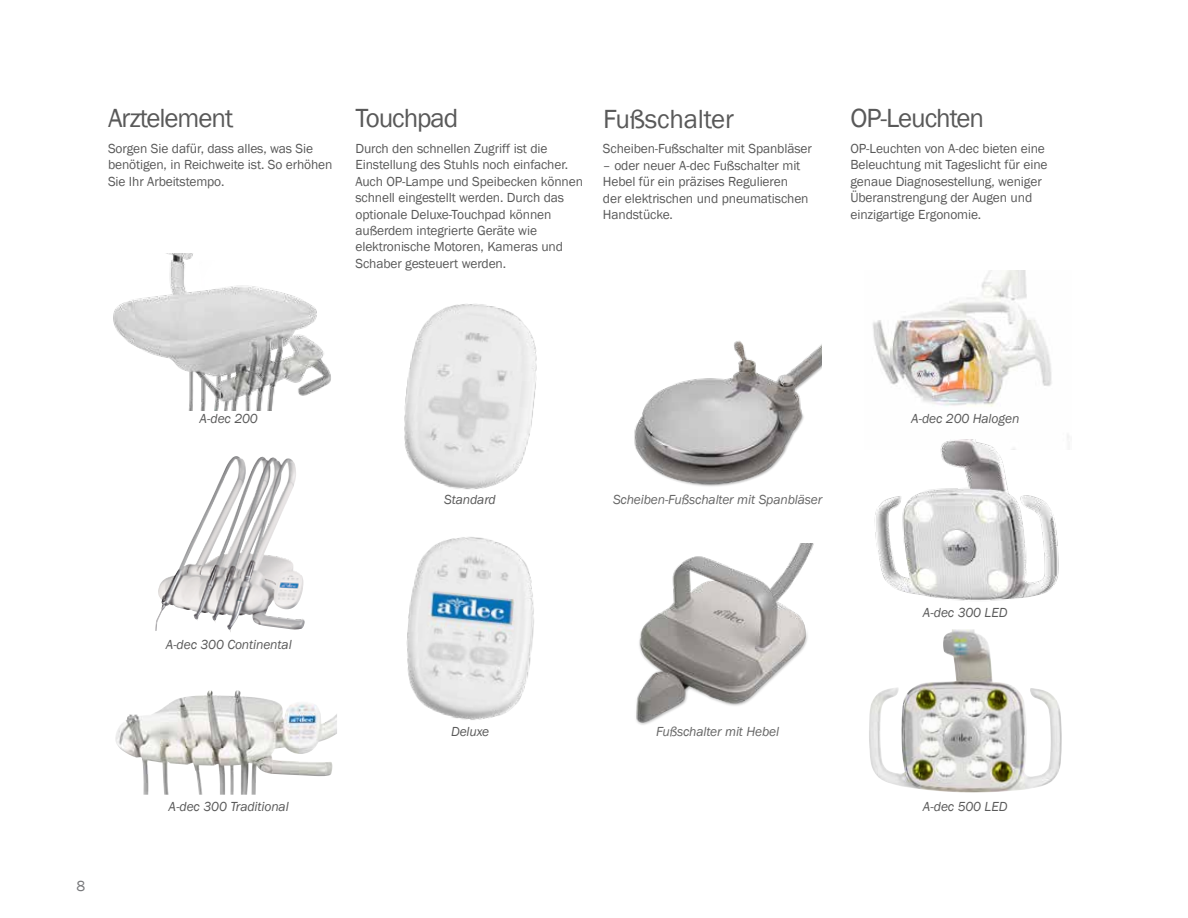
<style>
.page{position:relative;width:1188px;height:918px;background:#fff}
.page>*{position:absolute;margin:0;border:0;box-sizing:border-box;transform-origin:0 0}
.t1{font:27px "Franklin Gothic";letter-spacing:-.04em;color:#595959}
.t2{font:27px "Franklin Gothic";letter-spacing:-.01em;color:#595959}
.t3{font:15px "Franklin Gothic";color:#77787b}
.t4{font:13.5px/16.5px "Franklin Gothic";letter-spacing:-.01em;color:#595959}
.t5{font:italic 13.5px "Franklin Gothic";letter-spacing:-.01em;color:#595959}
.t6{font:italic 13.5px "Franklin Gothic";letter-spacing:-.01em;color:#666}
</style>
<div class="page">
<img style="left:873px;top:271px;width:196px;height:167px">
<img style="left:636px;top:544px;width:178px;height:181px">
<img style="left:634px;top:341px;width:187px;height:146px">
<img style="left:874px;top:439px;width:185px;height:162px">
<img style="left:869px;top:629px;width:193px;height:164px">
<img style="left:113px;top:254px;width:218px;height:156px">
<img style="left:155px;top:457px;width:98px;height:175px">
<img style="left:115px;top:690px;width:142px;height:105px">
<img style="left:406px;top:537px;width:128px;height:183px">
<img style="left:404px;top:304px;width:133px;height:186px">
<h1 class="t1" style="left:108px;top:101px;width:127px">Arztelement</h1>
<p class="t4" style="left:108px;top:140px;width:226px">Sorgen Sie dafür, dass alles, was Sie benötigen, in Reichweite ist. So erhöhen<br>Sie Ihr Arbeitstempo.</p>
<h1 class="t1" style="left:356px;top:101px;width:104px">Touchpad</h1>
<p class="t4" style="left:356px;top:140px;width:229px">Durch den schnellen Zugriff ist die Einstellung des Stuhls noch einfacher.<br>Auch OP-Lampe und Speibecken können schnell eingestellt werden. Durch das optionale Deluxe-Touchpad können außerdem integrierte Geräte wie elektronische Motoren, Kameras und Schaber gesteuert werden.</p>
<h1 class="t2" style="left:603px;top:102px;width:133px">Fußschalter</h1>
<p class="t4" style="left:603px;top:141px;width:210px">Scheiben-Fußschalter mit Spanbläser</p>
<p class="t4" style="left:603px;top:157px;width:207px">– oder neuer A-dec Fußschalter mit<br>Hebel für ein präzises Regulieren der elektrischen und pneumatischen<br>Handstücke.</p>
<h1 class="t1" style="left:850px;top:101px;width:135px">OP-Leuchten</h1>
<p class="t4" style="left:850px;top:140px;width:199px">OP-Leuchten von A-dec bieten eine<br>Beleuchtung mit Tageslicht für eine genaue Diagnosestellung, weniger<br>Überanstrengung der Augen und einzigartige Ergonomie.</p>
<p class="t5" style="left:200px;top:410px;width:60px">A-dec 200</p>
<p class="t3" style="left:77px;top:877px;width:10px">8</p>
<p class="t5" style="left:166px;top:636px;width:128px">A-dec 300 Continental</p>
<p class="t5" style="left:169px;top:798px;width:122px">A-dec 300 Traditional</p>
<p class="t5" style="left:444px;top:491px;width:53px">Standard</p>
<p class="t5" style="left:451px;top:723px;width:40px">Deluxe</p>
<p class="t6" style="left:613px;top:491px;width:211px">Scheiben-Fußschalter mit Spanbläser</p>
<p class="t6" style="left:656px;top:723px;width:125px">Fußschalter mit Hebel</p>
<p class="t5" style="left:911px;top:410px;width:110px">A-dec 200 Halogen</p>
<p class="t5" style="left:923px;top:604px;width:86px">A-dec 300 LED</p>
<p class="t5" style="left:923px;top:798px;width:86px">A-dec 500 LED</p>
</div>
